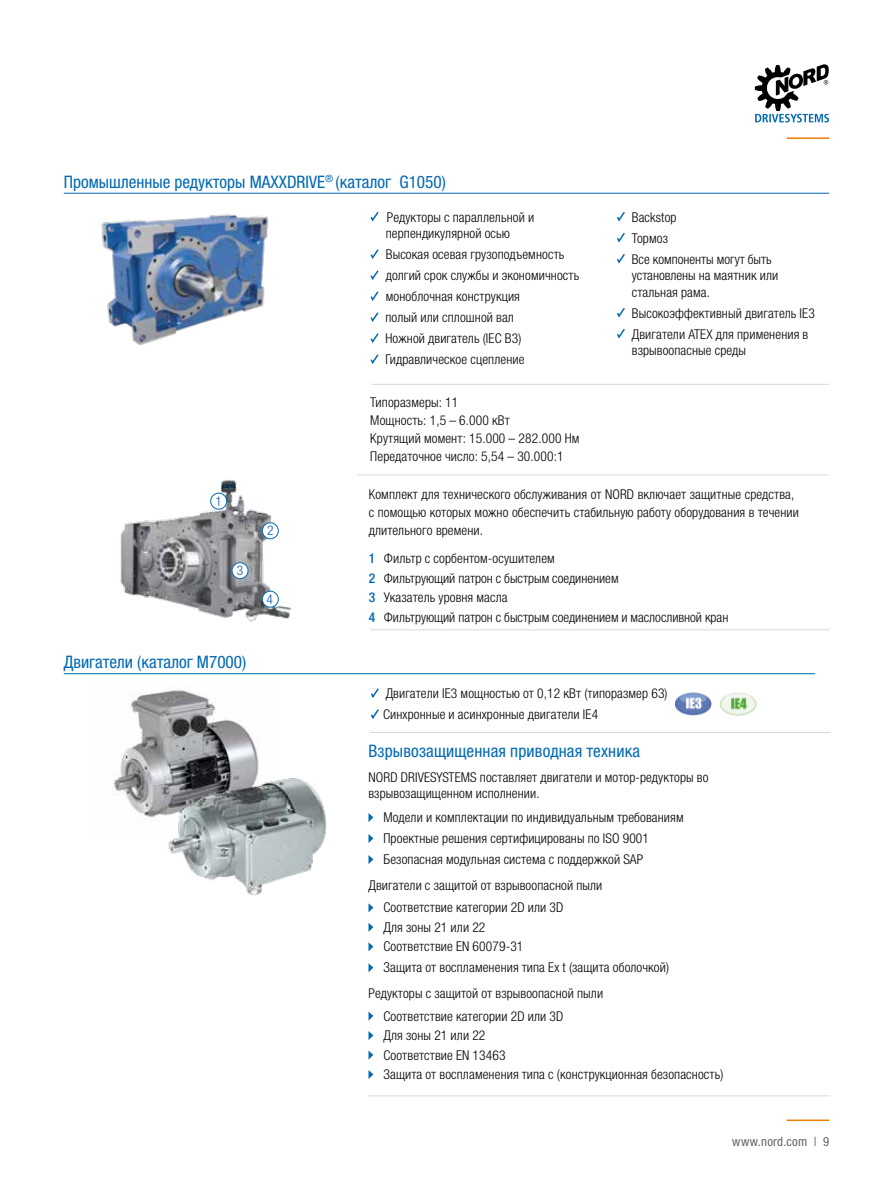
<style>
.page{position:relative;width:893px;height:1188px;background:#fff}
.page>*{position:absolute;margin:0;border:0;box-sizing:border-box;transform-origin:0 0}
.t1{font:condensed 17.25px "Helvetica Neue LTW1 G";color:#0069b4}
.t2{font:300 condensed 13.5px/21px "Helvetica Neue LTW1 G";letter-spacing:.01em;color:#000}
.t3{font:300 condensed 13.35px "Helvetica Neue LT Std";color:#005da9}
.t4{font:condensed 12.75px "Helvetica Neue LTW1 G";letter-spacing:.02em;color:#63656a}
.s1{font-weight:500;color:#0069b4}
</style>
<div class="page">
<hr style="left:787px;top:1120px;width:42px;height:1px;background:#ef7d00">
<hr style="left:787px;top:137px;width:42px;height:2px;background:#ef7d00">
<svg style="left:755px;top:64px;width:74px;height:58px"></svg>
<hr style="left:370px;top:630px;width:460px;height:1px;background:#dadada">
<svg style="left:371px;top:688px;width:8px;height:10px"></svg>
<svg style="left:371px;top:709px;width:8px;height:10px"></svg>
<svg style="left:368px;top:813px;width:5px;height:9px"></svg>
<svg style="left:368px;top:834px;width:5px;height:9px"></svg>
<svg style="left:368px;top:855px;width:5px;height:9px"></svg>
<svg style="left:368px;top:903px;width:5px;height:9px"></svg>
<svg style="left:368px;top:923px;width:5px;height:9px"></svg>
<svg style="left:368px;top:942px;width:5px;height:9px"></svg>
<svg style="left:368px;top:963px;width:5px;height:9px"></svg>
<svg style="left:368px;top:1012px;width:5px;height:9px"></svg>
<svg style="left:368px;top:1031px;width:5px;height:9px"></svg>
<svg style="left:368px;top:1051px;width:5px;height:9px"></svg>
<svg style="left:368px;top:1070px;width:5px;height:9px"></svg>
<hr style="left:64px;top:673px;width:751px;height:1px;background:#0069b4">
<hr style="left:370px;top:732px;width:460px;height:1px;background:#dadada">
<hr style="left:368px;top:1096px;width:462px;height:1px;background:#dadada">
<img style="left:720px;top:692px;width:37px;height:24px">
<img style="left:675px;top:692px;width:36px;height:24px">
<img style="left:88px;top:192px;width:222px;height:154px">
<svg style="left:370px;top:212px;width:9px;height:10px"></svg>
<svg style="left:370px;top:249px;width:9px;height:10px"></svg>
<svg style="left:370px;top:270px;width:9px;height:10px"></svg>
<svg style="left:370px;top:291px;width:9px;height:10px"></svg>
<svg style="left:370px;top:312px;width:9px;height:10px"></svg>
<svg style="left:370px;top:333px;width:9px;height:10px"></svg>
<svg style="left:370px;top:354px;width:9px;height:10px"></svg>
<svg style="left:617px;top:212px;width:8px;height:10px"></svg>
<svg style="left:617px;top:233px;width:8px;height:10px"></svg>
<svg style="left:617px;top:254px;width:8px;height:10px"></svg>
<svg style="left:617px;top:308px;width:8px;height:10px"></svg>
<svg style="left:617px;top:329px;width:8px;height:10px"></svg>
<hr style="left:371px;top:384px;width:458px;height:1px;background:#dadada">
<hr style="left:357px;top:475px;width:472px;height:1px;background:#dadada">
<hr style="left:64px;top:193px;width:765px;height:1px;background:#0069b4">
<img style="left:120px;top:480px;width:172px;height:142px">
<div style="left:211px;top:493px;width:16px;height:16px;background:#fff;border-radius:50%"></div>
<div style="left:210px;top:493px;width:17px;height:16px;border:1px solid #0069b4;border-radius:50%"></div>
<div style="left:262px;top:523px;width:16px;height:16px;background:#fff;border-radius:50%"></div>
<div style="left:262px;top:522px;width:17px;height:17px;border:1px solid #0069b4;border-radius:50%"></div>
<div style="left:232px;top:563px;width:16px;height:16px;background:#fff;border-radius:50%"></div>
<div style="left:232px;top:562px;width:16px;height:17px;border:1px solid #0069b4;border-radius:50%"></div>
<div style="left:262px;top:591px;width:16px;height:16px;background:#fff;border-radius:50%"></div>
<div style="left:262px;top:591px;width:17px;height:17px;border:1px solid #0069b4;border-radius:50%"></div>
<img style="left:112px;top:690px;width:147px;height:132px">
<img style="left:161px;top:775px;width:166px;height:121px">
<p class="t1" style="left:64px;top:171px;width:384px">Промышленные редукторы MAXXDRIVE<sup>®</sup> (каталог G1050)</p>
<p class="t2" style="left:386px;top:209px;width:150px;line-height:16.5px">Редукторы с параллельной и перпендикулярной осью</p>
<p class="t2" style="left:385px;top:244px;width:195px">Высокая осевая грузоподъемность долгий срок службы и экономичность моноблочная конструкция<br>полый или сплошной вал<br>Ножной двигатель (IEC B3)<br>Гидравлическое сцепление</p>
<p class="t2" style="left:370px;top:394px;width:211px;line-height:18px">Типоразмеры: 11<br>Мощность: 1,5 – 6.000 кВт<br>Крутящий момент: 15.000 – 282.000 Нм<br>Передаточное число: 5,54 – 30.000:1</p>
<p class="t2" style="left:632px;top:206px;width:141px">Backstop<br>Тормоз<br>Все компоненты могут быть</p>
<p class="t2" style="left:632px;top:267px;width:148px;line-height:16.5px">установлены на маятник или стальная рама.</p>
<p class="t2" style="left:632px;top:302px;width:184px">Высокоэффективный двигатель IE3<br>Двигатели ATEX для применения в</p>
<p class="t2" style="left:632px;top:340px;width:116px">взрывоопасные среды</p>
<p class="t3" style="left:216px;top:493px;width:8px">1</p>
<p class="t3" style="left:237px;top:563px;width:8px">3</p>
<p class="t1" style="left:64px;top:652px;width:184px">Двигатели (каталог M7000)</p>
<p class="t3" style="left:267px;top:523px;width:8px">2</p>
<p class="t3" style="left:266px;top:591px;width:8px">4</p>
<p class="t2" style="left:369px;top:486px;width:432px;line-height:18px">Комплект для технического обслуживания от NORD включает защитные средства, с помощью которых можно обеспечить стабильную работу оборудования в течении длительного времени.</p>
<p class="t2" style="left:369px;top:549px;width:361px;line-height:19.5px"><span class="s1">1</span> Фильтр с сорбентом-осушителем<br><span class="s1">2</span> Фильтрующий патрон с быстрым соединением<br><span class="s1">3</span> Указатель уровня масла<br><span class="s1">4</span> Фильтрующий патрон с быстрым соединением и маслосливной кран</p>
<p class="t2" style="left:383px;top:683px;width:286px">Двигатели IE3 мощностью от 0,12 кВт (типоразмер 63)<br>Синхронные и асинхронные двигатели IE4</p>
<p class="t1" style="left:368px;top:741px;width:273px">Взрывозащищенная приводная техника</p>
<p class="t2" style="left:368px;top:769px;width:341px;line-height:16.5px">NORD DRIVESYSTEMS поставляет двигатели и мотор-редукторы во взрывозащищенном исполнении.</p>
<p class="t2" style="left:383px;top:807px;width:302px">Модели и комплектации по индивидуальным требованиям<br>Проектные решения сертифицированы по ISO 9001<br>Безопасная модульная система с поддержкой SAP</p>
<p class="t2" style="left:383px;top:874px;width:220px;line-height:22.2px;text-indent:-15px">Двигатели с защитой от взрывоопасной пыли<br>Соответствие категории 2D или 3D</p>
<p class="t2" style="left:383px;top:918px;width:141px;line-height:19.5px">Для зоны 21 или 22<br>Соответствие EN 60079-31</p>
<p class="t2" style="left:368px;top:955px;width:302px;line-height:26px;text-indent:15px">Защита от воспламенения типа Ex t (защита оболочкой)<br>Редукторы с защитой от взрывоопасной пыли</p>
<p class="t2" style="left:383px;top:1006px;width:341px;line-height:19.5px">Соответствие категории 2D или 3D<br>Для зоны 21 или 22<br>Соответствие EN 13463<br>Защита от воспламенения типа c (конструкционная безопасность)</p>
<p class="t4" style="left:732px;top:1134px;width:98px">www.nord.com | 9</p>
</div>
